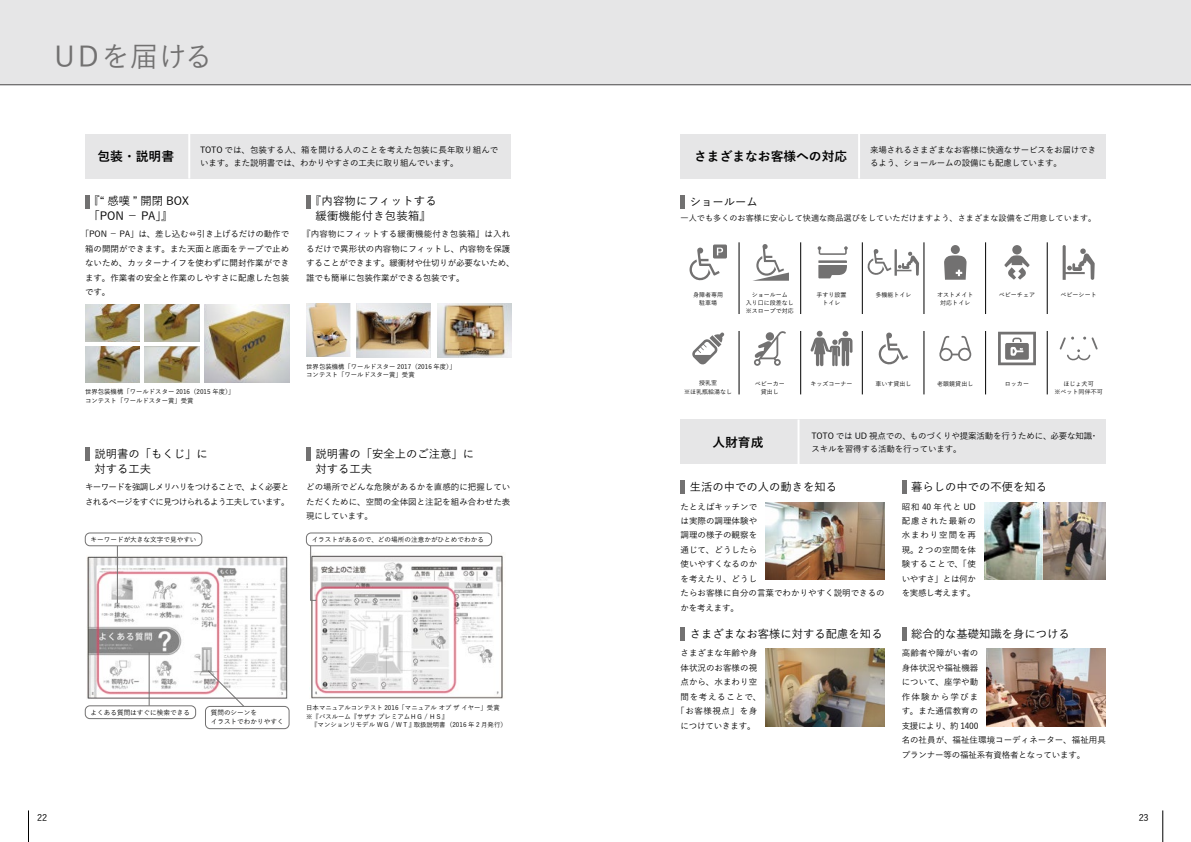
<style>
.page{position:relative;width:1191px;height:842px;background:#fff}
.page>*{position:absolute;margin:0;border:0;box-sizing:border-box;transform-origin:0 0}
.t1{font:500 28.3px "Yu Go";letter-spacing:.015em;color:#727171}
.t2{font:700 12.8px "Yu Go";color:#000}
.t3{font:500 11.3px/14.9px "Yu Go";color:#000}
.t4{font:500 11.3px/14.9px "Yu Go";letter-spacing:.02em;color:#000;text-align:center}
.t5{font:500 9.2px "Yu Go";color:#000}
.t6{font:500 8.5px/14.5px "Yu Go";color:#000}
.t7{font:500 8.5px "Yu Go";letter-spacing:-.02em;color:#000}
.t8{font:500 8.5px/14.5px "Yu Go";letter-spacing:-.08em;color:#000}
.t9{font:500 8.1px "Yu Go";color:#000}
.t10{font:500 6.6px/9px "Yu Go";color:#000}
.t11{font:500 6.4px/8.5px "Yu Go";color:#000}
.t12{font:500 6px/8.2px "Yu Go";color:#000;text-align:center}
</style>
<div class="page">
<hr style="left:28px;top:810px;width:1px;height:32px;background:#000">
<hr style="left:1162px;top:810px;width:1px;height:32px;background:#000">
<div style="left:0;top:0;width:1191px;height:85px;background:#e6e6e7"></div>
<hr style="left:0;top:84px;width:1191px;height:1px;background:#727171">
<div style="left:680px;top:195px;width:5px;height:13px;background:#727171"></div>
<div style="left:901px;top:627px;width:5px;height:14px;background:#727171"></div>
<div style="left:901px;top:480px;width:5px;height:14px;background:#727171"></div>
<img style="left:987px;top:649px;width:118px;height:78px">
<img style="left:1042px;top:502px;width:63px;height:78px">
<div style="left:680px;top:627px;width:5px;height:14px;background:#727171"></div>
<div style="left:680px;top:480px;width:5px;height:14px;background:#727171"></div>
<img style="left:765px;top:649px;width:119px;height:78px">
<img style="left:765px;top:502px;width:119px;height:78px">
<div style="left:85px;top:447px;width:5px;height:14px;background:#727171"></div>
<div style="left:306px;top:447px;width:5px;height:14px;background:#727171"></div>
<img style="left:311px;top:555px;width:192px;height:144px">
<svg style="left:310px;top:546px;width:6px;height:55px"></svg>
<div style="left:306px;top:533px;width:186px;height:13px;border:1px solid #727171;border-radius:5px"></div>
<img style="left:87px;top:556px;width:201px;height:143px">
<hr style="left:117px;top:546px;width:1px;height:56px;background:#727171">
<svg style="left:208px;top:670px;width:36px;height:36px"></svg>
<hr style="left:149px;top:653px;width:1px;height:53px;background:#727171">
<div style="left:85px;top:533px;width:117px;height:13px;border:1px solid #727171;border-radius:5px"></div>
<div style="left:85px;top:706px;width:111px;height:13px;border:1px solid #727171;border-radius:5px"></div>
<div style="left:205px;top:706px;width:84px;height:23px;border:1px solid #727171;border-radius:5px"></div>
<hr style="left:739px;top:331px;width:1px;height:63px;background:#000">
<hr style="left:739px;top:242px;width:1px;height:72px;background:#000">
<hr style="left:800px;top:331px;width:1px;height:63px;background:#000">
<hr style="left:800px;top:242px;width:1px;height:72px;background:#000">
<hr style="left:862px;top:331px;width:1px;height:63px;background:#000">
<hr style="left:862px;top:242px;width:1px;height:72px;background:#000">
<hr style="left:923px;top:331px;width:1px;height:63px;background:#000">
<hr style="left:923px;top:242px;width:1px;height:72px;background:#000">
<hr style="left:985px;top:331px;width:1px;height:63px;background:#000">
<hr style="left:985px;top:242px;width:1px;height:72px;background:#000">
<hr style="left:1047px;top:331px;width:1px;height:63px;background:#000">
<hr style="left:1047px;top:242px;width:1px;height:72px;background:#000">
<div style="left:85px;top:134px;width:425px;height:45px;background:#e6e6e7"></div>
<hr style="left:188px;top:134px;width:2px;height:45px;background:#fff">
<div style="left:680px;top:134px;width:425px;height:45px;background:#e6e6e7"></div>
<hr style="left:858px;top:134px;width:2px;height:45px;background:#fff">
<div style="left:680px;top:419px;width:425px;height:45px;background:#e6e6e7"></div>
<hr style="left:797px;top:419px;width:2px;height:45px;background:#fff">
<hr style="left:85px;top:195px;width:4px;height:13px;background:#727171">
<div style="left:306px;top:195px;width:5px;height:13px;background:#727171"></div>
<img style="left:306px;top:304px;width:44px;height:52px">
<img style="left:437px;top:304px;width:74px;height:53px">
<img style="left:356px;top:304px;width:75px;height:53px">
<img style="left:204px;top:304px;width:85px;height:79px">
<img style="left:85px;top:304px;width:54px;height:37px">
<img style="left:145px;top:304px;width:54px;height:37px">
<img style="left:85px;top:347px;width:54px;height:36px">
<img style="left:145px;top:347px;width:54px;height:36px">
<svg style="left:689px;top:244px;width:38px;height:37px"></svg>
<div style="left:950px;top:245px;width:9px;height:9px;background:#727171;border-radius:50%"></div>
<svg style="left:944px;top:255px;width:22px;height:25px"></svg>
<div style="left:1012px;top:245px;width:9px;height:9px;background:#727171;border-radius:50%"></div>
<svg style="left:1004px;top:255px;width:25px;height:25px"></svg>
<svg style="left:1062px;top:245px;width:32px;height:35px"></svg>
<svg style="left:753px;top:244px;width:36px;height:37px"></svg>
<svg style="left:817px;top:246px;width:30px;height:32px"></svg>
<svg style="left:867px;top:249px;width:52px;height:27px"></svg>
<svg style="left:878px;top:333px;width:30px;height:32px"></svg>
<svg style="left:939px;top:335px;width:32px;height:26px"></svg>
<svg style="left:998px;top:332px;width:38px;height:33px"></svg>
<svg style="left:1059px;top:337px;width:38px;height:23px"></svg>
<svg style="left:692px;top:332px;width:32px;height:33px"></svg>
<svg style="left:754px;top:331px;width:32px;height:35px"></svg>
<svg style="left:810px;top:331px;width:42px;height:35px"></svg>
<img style="left:984px;top:502px;width:58px;height:78px">
<h1 class="t1" style="left:54px;top:31px;width:160px">UDを届ける</h1>
<h2 class="t2" style="left:98px;top:149px;width:78px">包装・説明書</h2>
<p class="t6" style="left:200px;top:142px;width:300px">TOTO では、包装する人、箱を開ける人のことを考えた包装に長年取り組んで</p>
<p class="t7" style="left:200px;top:155px;width:260px">います。また説明書では、わかりやすさの工夫に取り組んでいます。</p>
<h3 class="t3" style="left:88px;top:192px;width:102px">『“ 感嘆 ” 開閉 BOX「PON － PA」』</h3>
<h3 class="t4" style="left:310px;top:192px;width:128px">『内容物にフィットする緩衝機能付き包装箱』</h3>
<p class="t6" style="left:85px;top:226px;width:206px;text-align:justify;text-indent:-4px">「PON － PA」は、差し込む⇔引き上げるだけの動作で箱の開閉ができます。また天面と底面をテープで止めないため、カッターナイフを使わずに開封作業ができます。作業者の安全と作業のしやすさに配慮した包装です。</p>
<p class="t6" style="left:306px;top:226px;width:210px;text-indent:-4px">『内容物にフィットする緩衝機能付き包装箱』は入れるだけで異形状の内容物にフィットし、内容物を保護することができます。緩衝材や仕切りが必要ないため、誰でも簡単に包装作業ができる包装です。</p>
<p class="t11" style="left:85px;top:387px;width:151px">世界包装機構「ワールドスター 2016（2015 年度）」コンテスト「ワールドスター賞」受賞</p>
<p class="t11" style="left:306px;top:362px;width:151px">世界包装機構「ワールドスター 2017（2016 年度）」コンテスト「ワールドスター賞」受賞</p>
<h3 class="t3" style="left:94px;top:445px;width:115px">説明書の「もくじ」に対する工夫</h3>
<h3 class="t3" style="left:315px;top:445px;width:160px">説明書の「安全上のご注意」に対する工夫</h3>
<p class="t8" style="left:85px;top:479px;width:206px">キーワードを強調しメリハリをつけることで、よく必要とされるページをすぐに見つけられるよう工夫しています。</p>
<p class="t6" style="left:306px;top:479px;width:206px;text-align:justify">どの場所でどんな危険があるかを直感的に把握していただくために、空間の全体図と注記を組み合わせた表現にしています。</p>
<p class="t10" style="left:91px;top:534px;width:108px">キーワードが大きな文字で見やすい</p>
<p class="t10" style="left:312px;top:534px;width:174px">イラストがあるので、どの場所の注意かがひとめでわかる</p>
<p class="t10" style="left:91px;top:707px;width:101px">よくある質問はすぐに検索できる</p>
<p class="t10" style="left:211px;top:707px;width:74px">質問のシーンを<br>イラストでわかりやすく</p>
<p class="t11" style="left:306px;top:703px;width:202px">日本マニュアルコンテスト 2016「マニュアル オブ ザ イヤー」受賞※『バスルーム『サザナ プレミアムＨＧ / ＨＳ』<br>　 『マンションリモデル ＷＧ / ＷＴ』取扱説明書 （2016 年 2 月発行）</p>
<h2 class="t2" style="left:694px;top:149px;width:155px">さまざまなお客様への対応</h2>
<h3 class="t3" style="left:690px;top:193px;width:70px">ショールーム</h3>
<p class="t6" style="left:870px;top:142px;width:228px">来場されるさまざまなお客様に快適なサービスをお届けでき</p>
<p class="t7" style="left:870px;top:155px;width:193px">るよう、ショールームの設備にも配慮しています。</p>
<p class="t9" style="left:680px;top:211px;width:417px">一人でも多くのお客様に安心して快適な商品選びをしていただけますよう、さまざまな設備をご用意しています。</p>
<p class="t12" style="left:693px;top:290px;width:32px">身障者専用駐車場</p>
<p class="t12" style="left:745px;top:290px;width:50px">ショールーム<br>入り口に段差なし※スロープで対応</p>
<p class="t12" style="left:816px;top:290px;width:32px">手すり設置トイレ</p>
<p class="t12" style="left:875px;top:290px;width:38px">多機能トイレ</p>
<p class="t12" style="left:937px;top:290px;width:38px">オストメイト対応トイレ</p>
<p class="t12" style="left:999px;top:290px;width:38px">ベビーチェア</p>
<p class="t12" style="left:1060px;top:290px;width:38px">ベビーシート</p>
<p class="t12" style="left:684px;top:378px;width:50px">授乳室<br>※ほ乳瓶給湯なし</p>
<p class="t12" style="left:755px;top:378px;width:32px">ベビーカー貸出し</p>
<p class="t12" style="left:810px;top:378px;width:44px">キッズコーナー</p>
<p class="t12" style="left:875px;top:378px;width:38px">車いす貸出し</p>
<p class="t12" style="left:937px;top:378px;width:38px">老眼鏡貸出し</p>
<p class="t12" style="left:1005px;top:378px;width:26px">ロッカー</p>
<p class="t12" style="left:1054px;top:378px;width:50px">ほじょ犬可<br>※ペット同伴不可</p>
<h2 class="t2" style="left:712px;top:435px;width:53px">人財育成</h2>
<p class="t7" style="left:811px;top:428px;width:288px">TOTO では UD 視点での、ものづくりや提案活動を行うために、必要な知識・</p>
<p class="t7" style="left:811px;top:440px;width:152px">スキルを習得する活動を行っています。</p>
<h3 class="t3" style="left:690px;top:478px;width:149px">生活の中での人の動きを知る</h3>
<p class="t6" style="left:680px;top:498px;width:206px">たとえばキッチンで<br>は実際の調理体験や<br>調理の様子の観察を<br>通じて、どうしたら<br>使いやすくなるのか<br>を考えたり、どうし<br>たらお客様に自分の言葉でわかりやすく説明できるのかを考えます。</p>
<h3 class="t3" style="left:690px;top:625px;width:194px">さまざまなお客様に対する配慮を知る</h3>
<p class="t6" style="left:676px;top:645px;width:87px;text-align:center">さまざまな年齢や身体状況のお客様の視点から、水まわり空間を考えることで、「お客様視点」を身につけていきます。</p>
<h3 class="t3" style="left:911px;top:478px;width:138px">暮らしの中での不便を知る</h3>
<p class="t6" style="left:901px;top:498px;width:76px;text-align:justify">昭和 40 年代と UD配慮された最新の水まわり空間を再現。2 つの空間を体験することで、「使いやすさ」とは何かを実感し考えます。</p>
<h3 class="t3" style="left:911px;top:625px;width:160px">総合的な基礎知識を身につける</h3>
<p class="t6" style="left:901px;top:645px;width:206px">高齢者や障がい者の<br>身体状況や福祉機器<br>について、座学や動<br>作体験から学びま<br>す。また通信教育の<br>支援により、約 1400<br>名の社員が、福祉住環境コーディネーター、福祉用具プランナー等の福祉系有資格者となっています。</p>
<p class="t5" style="left:37px;top:809px;width:12px">22</p>
<p class="t5" style="left:1138px;top:809px;width:12px">23</p>
</div>
